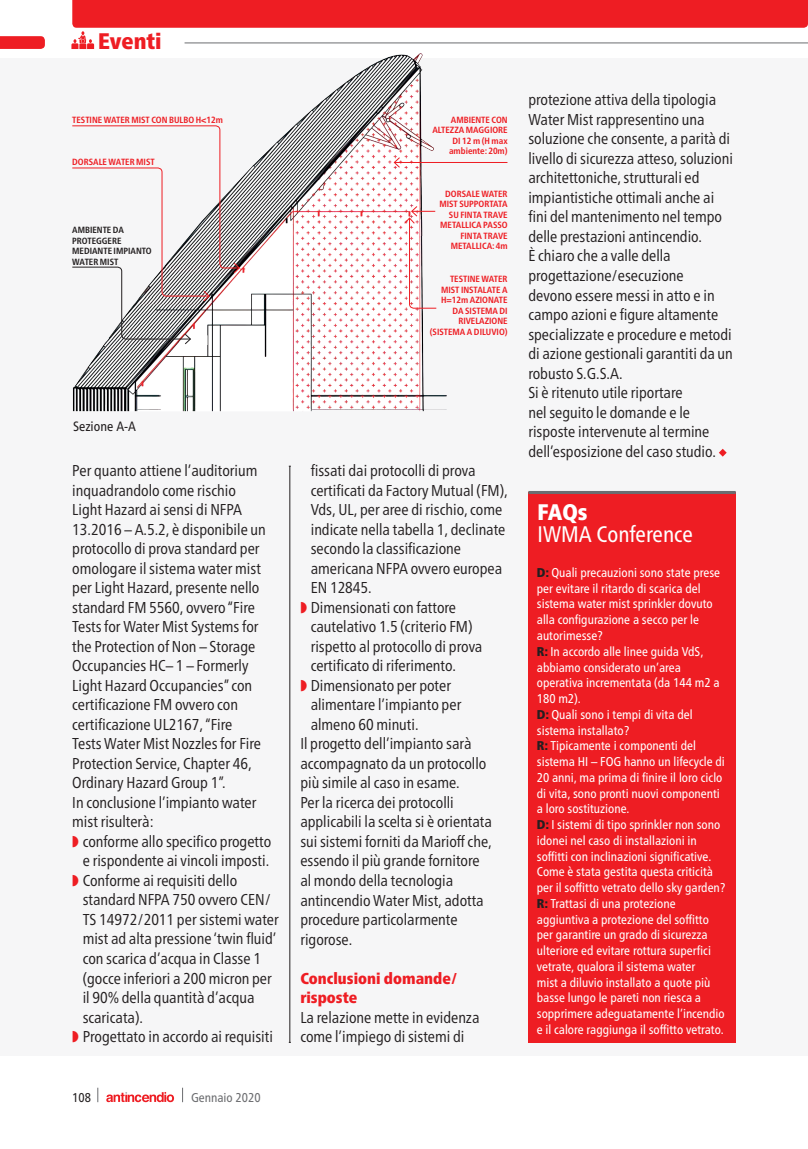
<style>
.page{position:relative;width:808px;height:1149px;background:#fff}
.page>*{position:absolute;margin:0;border:0;box-sizing:border-box;transform-origin:0 0}
.t1{font:condensed 22.5px "Frutiger Neue LT Pro";color:#fff}
.t2{font:900 condensed 22.5px "Frutiger Neue LT Pro";color:#ee1d23}
.t3{font:900 condensed 22.5px "Frutiger Neue LT Pro";color:#fff}
.t4{font:condensed 15.75px/19.5px "Frutiger Neue LT Pro";color:#231f20}
.t5{font:900 condensed 15.75px/19.5px "Frutiger Neue LT Pro";color:#ee1d23}
.t6{font:condensed 13.5px "Frutiger Neue LT Pro";color:#231f20}
.t7{font:condensed 12.75px/15.8px "Frutiger Neue LT Pro";color:#fff}
.t8{font:condensed 12.75px "Frutiger Neue LT Pro";color:#6c6d70}
.t9{font:condensed 12.75px "Frutiger Neue LT Pro";color:#231f20}
.t10{font:700 condensed 9px/10.5px "Frutiger Neue LT Pro";color:#ee1d23;text-align:right}
.t11{font:700 condensed 9px/10.5px "Frutiger Neue LT Pro";color:#231f20}
.s1{color:#ee1d23}
.s2{font-weight:900;color:#231f20}
</style>
<div class="page">
<svg style="left:0;top:36px;width:45px;height:13px"></svg>
<svg style="left:98px;top:1087px;width:1px;height:14px"></svg>
<svg style="left:182px;top:1087px;width:1px;height:14px"></svg>
<svg style="left:106px;top:1092px;width:68px;height:9px"></svg>
<div style="left:0;top:58px;width:808px;height:998px;background:#f6f6f7"></div>
<svg style="left:72px;top:0;width:736px;height:44px"></svg>
<hr style="left:290px;top:466px;width:1px;height:576px;background:#231f20">
<svg style="left:719px;top:448px;width:8px;height:8px"></svg>
<div style="left:528px;top:492px;width:208px;height:550px;background:#ee1d23"></div>
<hr style="left:528px;top:491px;width:208px;height:3px;background:#6c6d70">
<img style="left:71px;top:36px;width:394px;height:376px">
<hr style="left:394px;top:162px;width:113px;height:1px;background:#ee1d23">
<svg style="left:393px;top:156px;width:8px;height:12px"></svg>
<svg style="left:72px;top:125px;width:168px;height:220px"></svg>
<svg style="left:404px;top:205px;width:33px;height:104px"></svg>
<h1 class="t2" style="left:98px;top:28px;width:65px">Eventi</h1>
<p class="t10" style="left:72px;top:114px;width:152px">TESTINE WATER MIST CON BULBO H&lt;12m</p>
<p class="t10" style="left:432px;top:114px;width:77px">AMBIENTE CON<br>ALTEZZA MAGGIORE<br>DI 12 m (H max ambiente: 20m)</p>
<p class="t10" style="left:439px;top:188px;width:70px">DORSALE WATER<br>MIST SUPPORTATA<br>SU FINTA TRAVE<br>METALLICA PASSO<br>FINTA TRAVE<br>METALLICA: 4m</p>
<p class="t10" style="left:430px;top:274px;width:79px">TESTINE WATER<br>MIST INSTALATE A<br>H=12m AZIONATE<br>DA SISTEMA DI<br>RIVELAZIONE (SISTEMA A DILUVIO)</p>
<p class="t10" style="left:72px;top:157px;width:84px">DORSALE WATER MIST</p>
<p class="t11" style="left:72px;top:225px;width:81px">AMBIENTE DA<br>PROTEGGERE<br>MEDIANTE IMPIANTO<br>WATER MIST</p>
<p class="t6" style="left:73px;top:418px;width:64px">Sezione A-A</p>
<p class="t4" style="left:72px;top:460px;width:187px">Per quanto attiene l’auditorium</p>
<p class="t4" style="left:72px;top:480px;width:165px">inquadrandolo come rischio</p>
<p class="t4" style="left:72px;top:499px;width:171px">Light Hazard ai sensi di NFPA</p>
<p class="t4" style="left:72px;top:519px;width:195px">13.2016 – A.5.2, è disponibile un</p>
<p class="t4" style="left:72px;top:538px;width:189px">protocollo di prova standard per</p>
<p class="t4" style="left:72px;top:558px;width:190px">omologare il sistema water mist</p>
<p class="t4" style="left:72px;top:577px;width:189px">per Light Hazard, presente nello</p>
<p class="t4" style="left:72px;top:597px;width:184px">standard FM 5560, ovvero “Fire</p>
<p class="t4" style="left:72px;top:616px;width:188px">Tests for Water Mist Systems for</p>
<p class="t4" style="left:72px;top:636px;width:185px">the Protection of Non – Storage</p>
<p class="t4" style="left:72px;top:655px;width:178px">Occupancies HC– 1 – Formerly</p>
<p class="t4" style="left:72px;top:675px;width:181px">Light Hazard Occupancies” con</p>
<p class="t4" style="left:72px;top:694px;width:167px">certificazione FM ovvero con</p>
<p class="t4" style="left:72px;top:714px;width:162px">certificazione UL2167, “Fire</p>
<p class="t4" style="left:72px;top:733px;width:190px">Tests Water Mist Nozzles for Fire</p>
<p class="t4" style="left:72px;top:753px;width:181px">Protection Service, Chapter 46,</p>
<p class="t4" style="left:72px;top:772px;width:155px">Ordinary Hazard Group 1”.</p>
<p class="t4" style="left:72px;top:792px;width:186px">In conclusione l’impianto water</p>
<p class="t4" style="left:72px;top:811px;width:83px">mist risulterà:</p>
<p class="t4" style="left:72px;top:831px;width:200px"><span class="s1">◗</span> conforme allo specifico progetto</p>
<p class="t4" style="left:83px;top:850px;width:188px">e rispondente ai vincoli imposti.</p>
<p class="t4" style="left:72px;top:870px;width:166px"><span class="s1">◗</span> Conforme ai requisiti dello</p>
<p class="t4" style="left:83px;top:889px;width:190px">standard NFPA 750 ovvero CEN/</p>
<p class="t4" style="left:83px;top:909px;width:198px">TS 14972/2011 per sistemi water</p>
<p class="t4" style="left:83px;top:928px;width:195px">mist ad alta pressione ‘twin fluid’</p>
<p class="t4" style="left:83px;top:948px;width:180px">con scarica d’acqua in Classe 1</p>
<p class="t4" style="left:83px;top:967px;width:191px">(gocce inferiori a 200 micron per</p>
<p class="t4" style="left:83px;top:987px;width:173px">il 90% della quantità d’acqua</p>
<p class="t4" style="left:83px;top:1006px;width:62px">scaricata).</p>
<p class="t4" style="left:72px;top:1026px;width:202px"><span class="s1">◗</span> Progettato in accordo ai requisiti</p>
<p class="t9" style="left:72px;top:1089px;width:20px">108</p>
<p class="t8" style="left:191px;top:1089px;width:71px">Gennaio 2020</p>
<p class="t4" style="left:311px;top:460px;width:166px">fissati dai protocolli di prova</p>
<p class="t4" style="left:311px;top:480px;width:198px">certificati da Factory Mutual (FM),</p>
<p class="t4" style="left:311px;top:499px;width:193px">Vds, UL, per aree di rischio, come</p>
<p class="t4" style="left:311px;top:519px;width:196px">indicate nella tabella 1, declinate</p>
<p class="t4" style="left:311px;top:538px;width:152px">secondo la classificazione</p>
<p class="t4" style="left:311px;top:558px;width:193px">americana NFPA ovvero europea</p>
<p class="t4" style="left:311px;top:577px;width:63px">EN 12845.</p>
<p class="t4" style="left:300px;top:597px;width:157px"><span class="s1">◗</span> Dimensionati con fattore</p>
<p class="t4" style="left:311px;top:616px;width:163px">cautelativo 1.5 (criterio FM)</p>
<p class="t4" style="left:311px;top:636px;width:173px">rispetto al protocollo di prova</p>
<p class="t4" style="left:311px;top:655px;width:147px">certificato di riferimento.</p>
<p class="t4" style="left:300px;top:675px;width:152px"><span class="s1">◗</span> Dimensionato per poter</p>
<p class="t4" style="left:311px;top:694px;width:152px">alimentare l’impianto per</p>
<p class="t4" style="left:311px;top:714px;width:109px">almeno 60 minuti.</p>
<p class="t4" style="left:300px;top:733px;width:173px">Il progetto dell’impianto sarà</p>
<p class="t4" style="left:300px;top:753px;width:188px">accompagnato da un protocollo</p>
<p class="t4" style="left:300px;top:772px;width:161px">più simile al caso in esame.</p>
<p class="t4" style="left:300px;top:792px;width:155px">Per la ricerca dei protocolli</p>
<p class="t4" style="left:300px;top:811px;width:193px">applicabili la scelta si è orientata</p>
<p class="t4" style="left:300px;top:831px;width:193px">sui sistemi forniti da Marioff che,</p>
<p class="t4" style="left:300px;top:850px;width:181px">essendo il più grande fornitore</p>
<p class="t4" style="left:300px;top:870px;width:154px">al mondo della tecnologia</p>
<p class="t4" style="left:300px;top:889px;width:185px">antincendio Water Mist, adotta</p>
<p class="t4" style="left:300px;top:909px;width:159px">procedure particolarmente</p>
<p class="t4" style="left:300px;top:928px;width:53px">rigorose.</p>
<p class="t5" style="left:300px;top:967px;width:159px">Conclusioni domande/ risposte</p>
<p class="t4" style="left:300px;top:1006px;width:181px">La relazione mette in evidenza come l’impiego di sistemi di</p>
<p class="t4" style="left:528px;top:90px;width:206px">protezione attiva della tipologia<br>Water Mist rappresentino una soluzione che consente, a parità di livello di sicurezza atteso, soluzioni architettoniche, strutturali ed impiantistiche ottimali anche ai fini del mantenimento nel tempo delle prestazioni antincendio.<br>È chiaro che a valle della progettazione/esecuzione<br>devono essere messi in atto e in campo azioni e figure altamente specializzate e procedure e metodi di azione gestionali garantiti da un robusto S.G.S.A.<br>Si è ritenuto utile riportare<br>nel seguito le domande e le risposte intervenute al termine dell’esposizione del caso studio.</p>
<h1 class="t3" style="left:537px;top:498px;width:52px">FAQs</h1>
<h1 class="t1" style="left:537px;top:521px;width:157px">IWMA Conference</h1>
<p class="t7" style="left:537px;top:564px;width:190px"><span class="s2">D:</span> Quali precauzioni sono state prese per evitare il ritardo di scarica del sistema water mist sprinkler dovuto alla configurazione a secco per le autorimesse?<br><span class="s2">R:</span> In accordo alle linee guida VdS, abbiamo considerato un’area operativa incrementata (da 144 m2 a 180 m2).<br><span class="s2">D:</span> Quali sono i tempi di vita del sistema installato?<br><span class="s2">R:</span> Tipicamente i componenti del sistema HI – FOG hanno un lifecycle di 20 anni, ma prima di finire il loro ciclo di vita, sono pronti nuovi componenti a loro sostituzione.<br><span class="s2">D:</span> I sistemi di tipo sprinkler non sono idonei nel caso di installazioni in soffitti con inclinazioni significative.<br>Come è stata gestita questa criticità per il soffitto vetrato dello sky garden?<br><span class="s2">R:</span> Trattasi di una protezione aggiuntiva a protezione del soffitto per garantire un grado di sicurezza ulteriore ed evitare rottura superfici vetrate, qualora il sistema water<br>mist a diluvio installato a quote più basse lungo le pareti non riesca a sopprimere adeguatamente l’incendio e il calore raggiunga il soffitto vetrato.</p>
</div>
